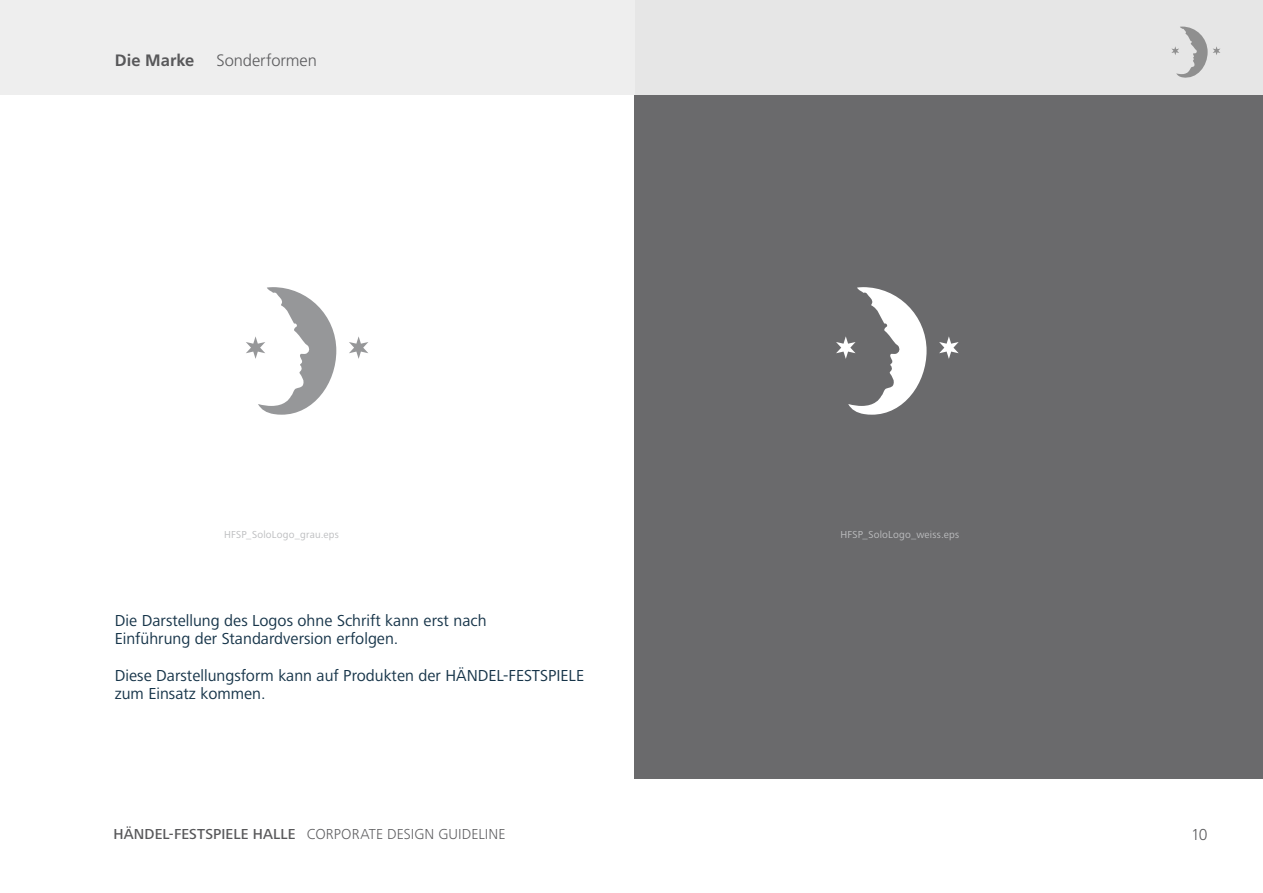
<style>
.page{position:relative;width:1263px;height:893px;background:#fff}
.page>*{position:absolute;margin:0;border:0;box-sizing:border-box;transform-origin:0 0}
.t1{font:16.5px/18.1px "Frutiger Next LT";color:#163449}
.t2{font:300 16.5px "Frutiger";letter-spacing:-.005em;color:#5d5d5f}
.t3{font:700 16.5px "Frutiger";color:#58585a}
.t4{font:300 16.5px "Frutiger Next LT";color:#58585a}
.t5{font:300 15px "Frutiger Next LT";letter-spacing:.005em;color:#5d5d5f}
.t6{font:10.5px "Frutiger Next LT";letter-spacing:.02em;color:#bcbdbf}
.s1{font-weight:500;color:#58585a}
</style>
<div class="page">
<div style="left:0;top:0;width:635px;height:95px;background:#eee"></div>
<div style="left:635px;top:0;width:628px;height:95px;background:#e6e6e6"></div>
<div style="left:635px;top:95px;width:628px;height:684px;background:#6a6a6c"></div>
<svg style="left:1171px;top:27px;width:36px;height:51px"></svg>
<svg style="left:1213px;top:46px;width:7px;height:9px"></svg>
<svg style="left:246px;top:287px;width:90px;height:128px"></svg>
<svg style="left:349px;top:336px;width:19px;height:23px"></svg>
<svg style="left:836px;top:287px;width:90px;height:128px"></svg>
<svg style="left:939px;top:336px;width:20px;height:23px"></svg>
<p class="t3" style="left:115px;top:51px;width:81px">Die Marke</p>
<p class="t2" style="left:216px;top:51px;width:102px">Sonderformen</p>
<p class="t6" style="left:224px;top:528px;width:116px">HFSP_SoloLogo_grau.eps</p>
<p class="t6" style="left:840px;top:529px;width:120px">HFSP_SoloLogo_weiss.eps</p>
<p class="t1" style="left:115px;top:612px;width:373px">Die Darstellung des Logos ohne Schrift kann erst nach<br>Einführung der Standardversion erfolgen.</p>
<p class="t1" style="left:115px;top:666px;width:410px">Diese Darstellungsform kann auf Produkten der HÄN DEL-FESTSPIELE zum Einsatz kommen.</p>
<p class="t5" style="left:113px;top:825px;width:394px"><span class="s1">HÄNDEL-FESTSPIELE HALLE</span> CORPORATE DESIGN GUIDELINE</p>
<p class="t4" style="left:1191px;top:825px;width:18px">10</p>
</div>
